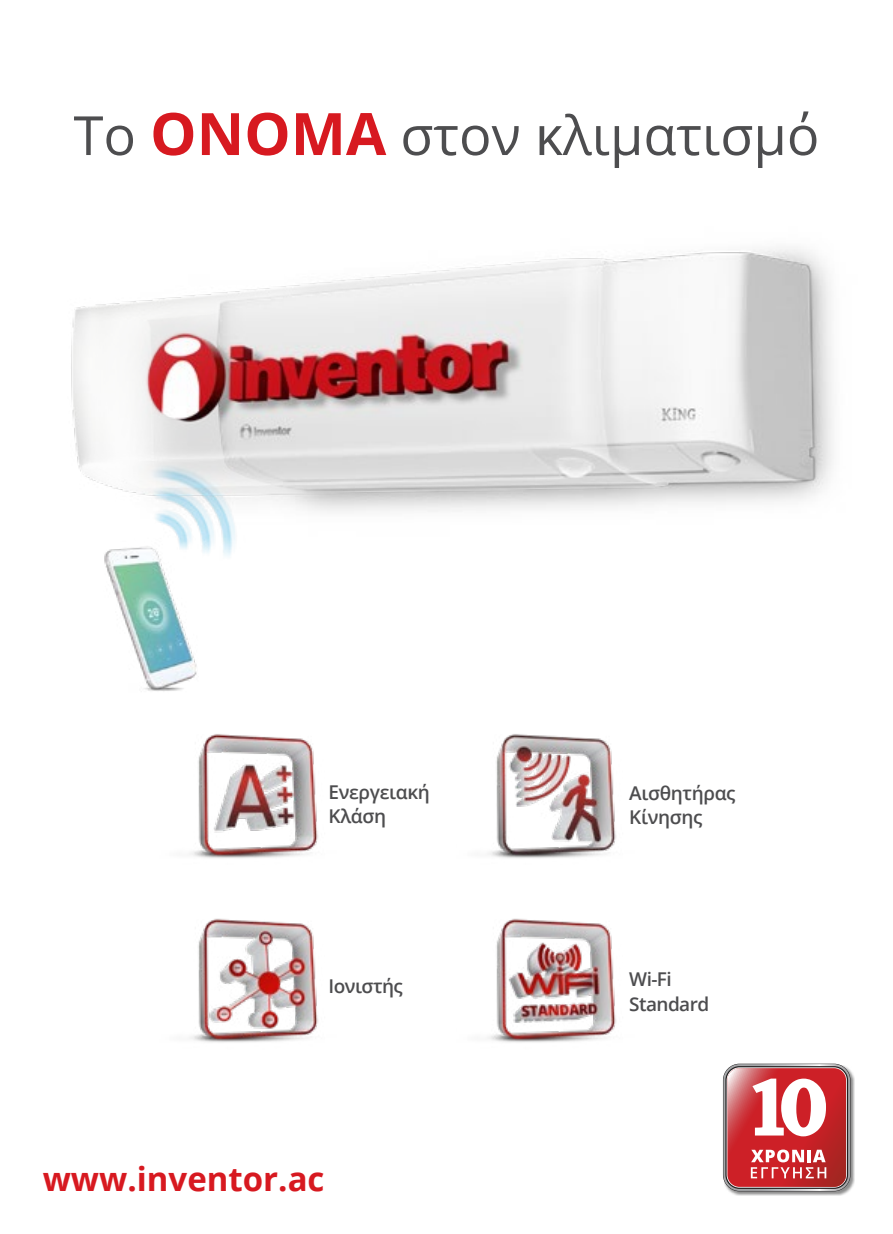
<style>
.page{position:relative;width:893px;height:1234px;background:#fff}
.page>*{position:absolute;margin:0;border:0;box-sizing:border-box;transform-origin:0 0}
.t1{font:54px "Open Sans";color:#4d4d4f}
.t2{font:700 33px "Open Sans";color:#d71920}
.t3{font:600 19.05px/24.2px "Open Sans";letter-spacing:-.02em;color:#4d4d4f}
.s1{font-weight:700;font-size:58.5px;color:#d71920}
</style>
<div class="page">
<img style="left:71px;top:249px;width:762px;height:442px">
<div style="left:724px;top:1064px;width:131px;height:131px;background:#000;opacity:.45"></div>
<svg style="left:723px;top:1063px;width:127px;height:127px"></svg>
<img style="left:190px;top:918px;width:128px;height:125px">
<img style="left:190px;top:734px;width:128px;height:124px">
<img style="left:488px;top:734px;width:128px;height:124px">
<img style="left:488px;top:918px;width:128px;height:125px">
<h1 class="t1" style="left:74px;top:98px;width:747px">Το <span class="s1">ΟΝΟΜΑ</span> στον κλιματισμό</h1>
<p class="t3" style="left:329px;top:779px;width:103px">Ενεργειακή<br>Κλάση</p>
<p class="t3" style="left:629px;top:780px;width:108px">Αισθητήρας<br>Κίνησης</p>
<p class="t3" style="left:329px;top:973px;width:76px">Ιονιστής</p>
<p class="t3" style="left:629px;top:966px;width:81px">Wi-Fi<br>Standard</p>
<h2 class="t2" style="left:43px;top:1155px;width:283px">www.inventor.ac</h2>
</div>
